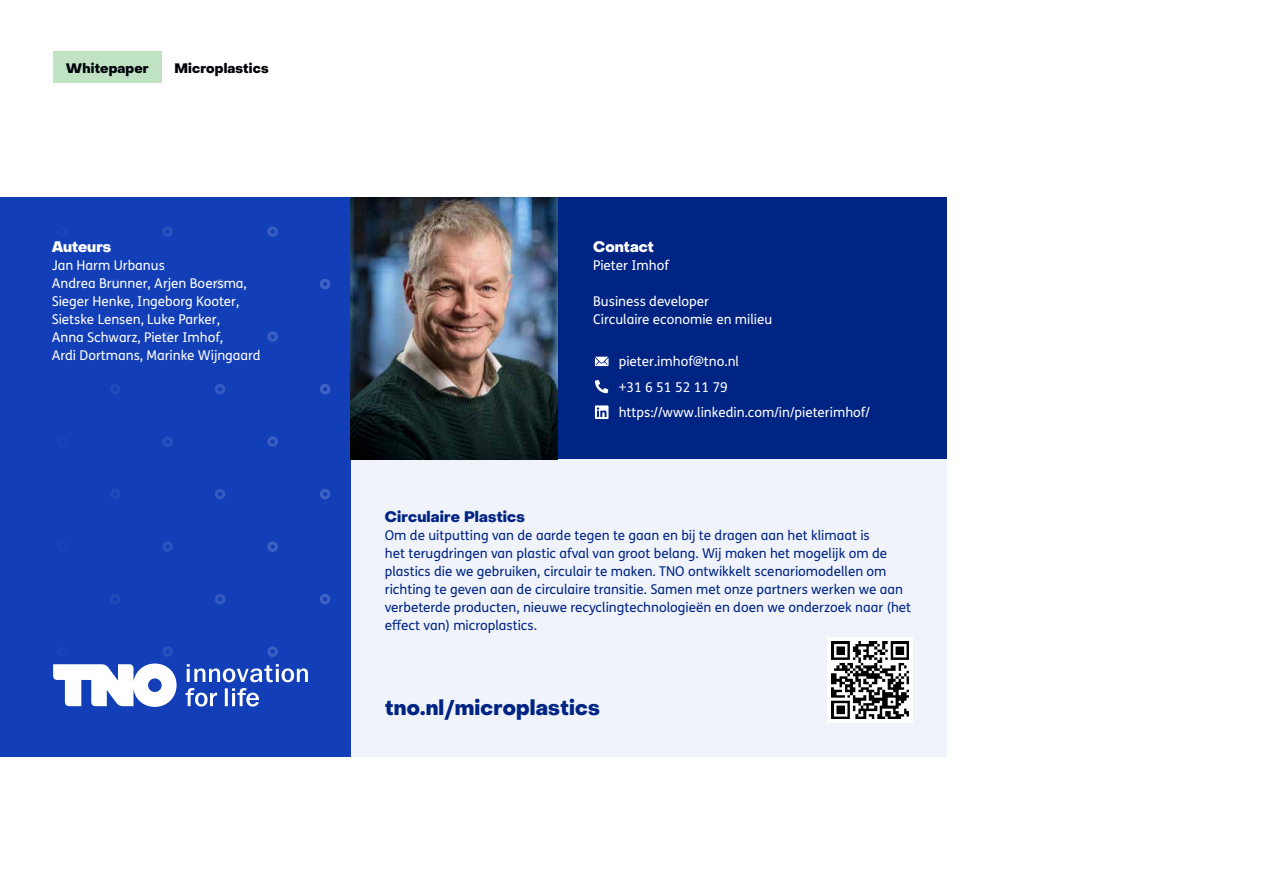
<style>
.page{position:relative;width:1263px;height:893px;background:#fff}
.page>*{position:absolute;margin:0;border:0;box-sizing:border-box;transform-origin:0 0}
.t1{font:800 21px "PP Object Sans";letter-spacing:.01em;color:#002484}
.t2{font:800 15px "PP Object Sans";letter-spacing:.01em;color:#002484}
.t3{font:800 15px "PP Object Sans";color:#fff}
.t4{font:13.5px/18px "FS Me Pro";color:#002484}
.t5{font:13.5px/18px "FS Me Pro";color:#fff}
.t6{font:800 13.5px "PP Object Sans";letter-spacing:.01em;color:#00030a}
</style>
<div class="page">
<div style="left:351px;top:459px;width:595px;height:298px;background:#f0f3fa"></div>
<div style="left:557px;top:198px;width:389px;height:261px;background:#002484"></div>
<div style="left:0;top:198px;width:351px;height:559px;background:#123eb7"></div>
<svg style="left:162px;top:226px;width:11px;height:11px"></svg>
<svg style="left:267px;top:226px;width:11px;height:11px"></svg>
<svg style="left:110px;top:279px;width:10px;height:10px"></svg>
<svg style="left:215px;top:279px;width:10px;height:10px"></svg>
<svg style="left:320px;top:279px;width:10px;height:10px"></svg>
<svg style="left:162px;top:331px;width:11px;height:11px"></svg>
<svg style="left:267px;top:331px;width:11px;height:11px"></svg>
<svg style="left:110px;top:384px;width:10px;height:10px"></svg>
<svg style="left:215px;top:384px;width:10px;height:10px"></svg>
<svg style="left:320px;top:384px;width:10px;height:10px"></svg>
<svg style="left:162px;top:436px;width:11px;height:11px"></svg>
<svg style="left:267px;top:436px;width:11px;height:11px"></svg>
<svg style="left:110px;top:489px;width:10px;height:10px"></svg>
<svg style="left:215px;top:489px;width:10px;height:10px"></svg>
<svg style="left:320px;top:489px;width:10px;height:10px"></svg>
<svg style="left:162px;top:541px;width:11px;height:11px"></svg>
<svg style="left:267px;top:541px;width:11px;height:11px"></svg>
<svg style="left:110px;top:594px;width:10px;height:10px"></svg>
<svg style="left:215px;top:594px;width:10px;height:10px"></svg>
<svg style="left:320px;top:594px;width:10px;height:10px"></svg>
<svg style="left:162px;top:646px;width:11px;height:11px"></svg>
<svg style="left:267px;top:646px;width:11px;height:11px"></svg>
<svg style="left:53px;top:663px;width:124px;height:44px"></svg>
<svg style="left:185px;top:688px;width:74px;height:18px"></svg>
<svg style="left:187px;top:664px;width:121px;height:18px"></svg>
<svg style="left:595px;top:380px;width:13px;height:13px"></svg>
<svg style="left:595px;top:405px;width:13px;height:14px"></svg>
<svg style="left:595px;top:357px;width:13px;height:9px"></svg>
<img style="left:351px;top:198px;width:206px;height:261px">
<div style="left:827px;top:638px;width:85px;height:85px;background:#fff"></div>
<img style="left:831px;top:642px;width:77px;height:77px">
<div style="left:53px;top:51px;width:109px;height:31px;background:#c0e3c4"></div>
<p class="t6" style="left:66px;top:60px;width:84px">Whitepaper</p>
<p class="t6" style="left:174px;top:60px;width:96px">Microplastics</p>
<p class="t3" style="left:52px;top:238px;width:61px">Auteurs</p>
<p class="t5" style="left:52px;top:256px;width:210px">Jan Harm Urbanus<br>Andrea Brunner, Arjen Boersma,<br>Sieger Henke, Ingeborg Kooter,<br>Sietske Lensen, Luke Parker,<br>Anna Schwarz, Pieter Imhof,<br>Ardi Dortmans, Marinke Wijngaard</p>
<p class="t3" style="left:593px;top:238px;width:62px">Contact</p>
<p class="t5" style="left:593px;top:256px;width:77px">Pieter Imhof</p>
<p class="t5" style="left:593px;top:292px;width:181px">Business developer<br>Circulaire economie en milieu</p>
<p class="t5" style="left:619px;top:352px;width:122px">pieter.imhof@tno.nl</p>
<p class="t5" style="left:619px;top:374px;width:253px;line-height:25.5px">+31 6 51 52 11 79 https://www.linkedin.com/in/pieterimhof/</p>
<p class="t2" style="left:385px;top:508px;width:142px">Circulaire Plastics</p>
<p class="t4" style="left:385px;top:526px;width:528px">Om de uitputting van de aarde tegen te gaan en bij te dragen aan het klimaat is<br>het terugdringen van plastic afval van groot belang. Wij maken het mogelijk om de plastics die we gebruiken, circulair te maken. TNO ontwikkelt scenariomodellen om richting te geven aan de circulaire transitie. Samen met onze partners werken we aan verbeterde producten, nieuwe recyclingtechnologieën en doen we onderzoek naar (het effect van) microplastics.</p>
<h1 class="t1" style="left:385px;top:695px;width:216px">tno.nl/microplastics</h1>
</div>
